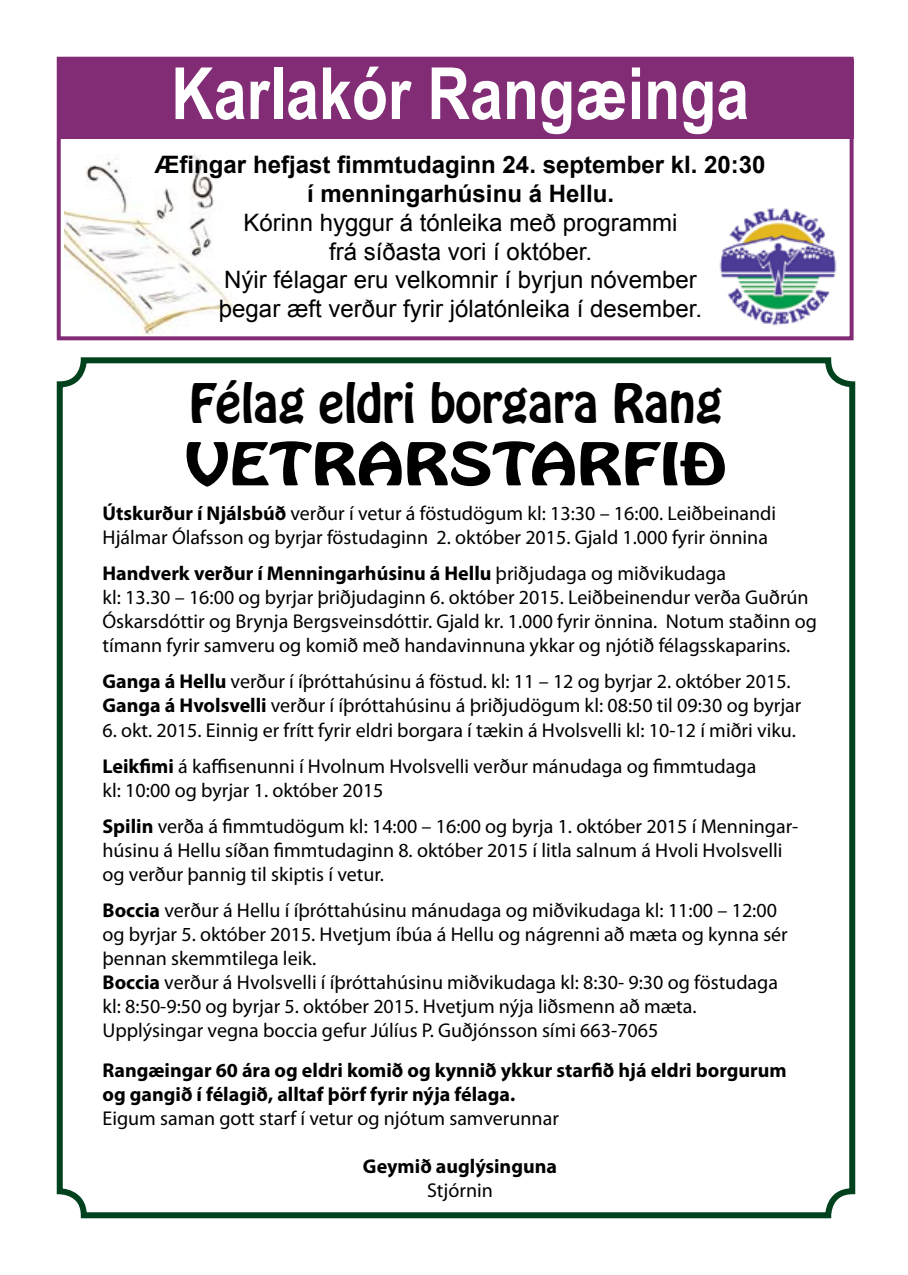
<style>
.page{position:relative;width:908px;height:1275px;background:#fff}
.page>*{position:absolute;margin:0;border:0;box-sizing:border-box;transform-origin:0 0}
.t1{font:700 72px "Arial Narrow";color:#fff}
.t2{font:52px "Hobo Std";color:#000;scale:1.3 1}
.t3{font:48px "Hobo Std";color:#000}
.t4{font:24px/28.8px "Arial";color:#000;text-align:center}
.t5{font:700 24px/28.8px "Arial";color:#000;text-align:center}
.t6{font:20px/24px "Myriad Pro";color:#000}
.t7{font:700 20px/24px "Myriad Pro";color:#000}
.s1{font-weight:700}
</style>
<div class="page">
<div style="left:57px;top:357px;width:797px;height:861px;border:6px solid #00421e;border-radius:24px"></div>
<img style="left:65px;top:154px;width:171px;height:180px">
<div style="left:59px;top:59px;width:794px;height:79px;background:#832c76"></div>
<img style="left:719px;top:208px;width:118px;height:118px">
<div style="left:57px;top:57px;width:796px;height:283px;border:4px solid #832c76"></div>
<h1 class="t1" style="left:171px;top:39px;width:579px">Karlakór Rangæinga</h1>
<p class="t5" style="left:155px;top:151px;width:611px">Æfingar hefjast fimmtudaginn 24. september kl. 20:30 í menningarhúsinu á Hellu.</p>
<p class="t4" style="left:219px;top:208px;width:484px">Kórinn hyggur á tónleika með programmi<br>frá síðasta vori í október.<br>Nýir félagar eru velkomnir í byrjun nóvember þegar æft verður fyrir jólatónleika í desember.</p>
<h3 class="t3" style="left:189px;top:370px;width:534px">Félag eldri borgara Rang</h3>
<h2 class="t2" style="left:185px;top:428px;width:417px">VETRARSTARFIÐ</h2>
<p class="t6" style="left:102px;top:501px;width:675px"><span class="s1">Útskurður í Njálsbúð</span> verður í vetur á föstudögum kl: 13:30 – 16:00. Leiðbeinandi<br>Hjálmar Ólafsson og byrjar föstudaginn 2. október 2015. Gjald 1.000 fyrir önnina</p>
<p class="t6" style="left:102px;top:561px;width:715px"><span class="s1">Handverk verður í Menningarhúsinu á Hellu</span> þriðjudaga og miðvikudaga<br>kl: 13.30 – 16:00 og byrjar þriðjudaginn 6. október 2015. Leiðbeinendur verða Guðrún Óskarsdóttir og Brynja Bergsveinsdóttir. Gjald kr. 1.000 fyrir önnina. Notum staðinn og tímann fyrir samveru og komið með handavinnuna ykkar og njótið félagsskaparins.</p>
<p class="t6" style="left:102px;top:669px;width:700px"><span class="s1">Ganga á Hellu</span> verður í íþróttahúsinu á föstud. kl: 11 – 12 og byrjar 2. október 2015.<br><span class="s1">Ganga á Hvolsvelli</span> verður í íþróttahúsinu á þriðjudögum kl: 08:50 til 09:30 og byrjar</p>
<p class="t6" style="left:102px;top:711px;width:694px;line-height:36px">6. okt. 2015. Einnig er frítt fyrir eldri borgara í tækin á Hvolsvelli kl: 10-12 í miðri viku.<br><span class="s1">Leikfimi</span> á kaffisenunni í Hvolnum Hvolsvelli verður mánudaga og fimmtudaga</p>
<p class="t6" style="left:102px;top:771px;width:695px;line-height:36px">kl: 10:00 og byrjar 1. október 2015<br><span class="s1">Spilin</span> verða á fimmtudögum kl: 14:00 – 16:00 og byrja 1. október 2015 í Menningar-</p>
<p class="t6" style="left:102px;top:837px;width:681px">húsinu á Hellu síðan fimmtudaginn 8. október 2015 í litla salnum á Hvoli Hvolsvelli og verður þannig til skiptis í vetur.</p>
<p class="t6" style="left:102px;top:897px;width:686px"><span class="s1">Boccia</span> verður á Hellu í íþróttahúsinu mánudaga og miðvikudaga kl: 11:00 – 12:00 og byrjar 5. október 2015. Hvetjum íbúa á Hellu og nágrenni að mæta og kynna sér þennan skemmtilega leik.<br><span class="s1">Boccia</span> verður á Hvolsvelli í íþróttahúsinu miðvikudaga kl: 8:30- 9:30 og föstudaga kl: 8:50-9:50 og byrjar 5. október 2015. Hvetjum nýja liðsmenn að mæta.<br>Upplýsingar vegna boccia gefur Júlíus P. Guðjónsson sími 663-7065</p>
<p class="t7" style="left:102px;top:1057px;width:685px">Rangæingar 60 ára og eldri komið og kynnið ykkur starfið hjá eldri borgurum og gangið í félagið, alltaf þörf fyrir nýja félaga.</p>
<p class="t6" style="left:102px;top:1105px;width:457px">Eigum saman gott starf í vetur og njótum samverunnar</p>
<p class="t7" style="left:363px;top:1153px;width:195px">Geymið auglýsinguna</p>
<p class="t6" style="left:427px;top:1177px;width:67px">Stjórnin</p>
</div>
